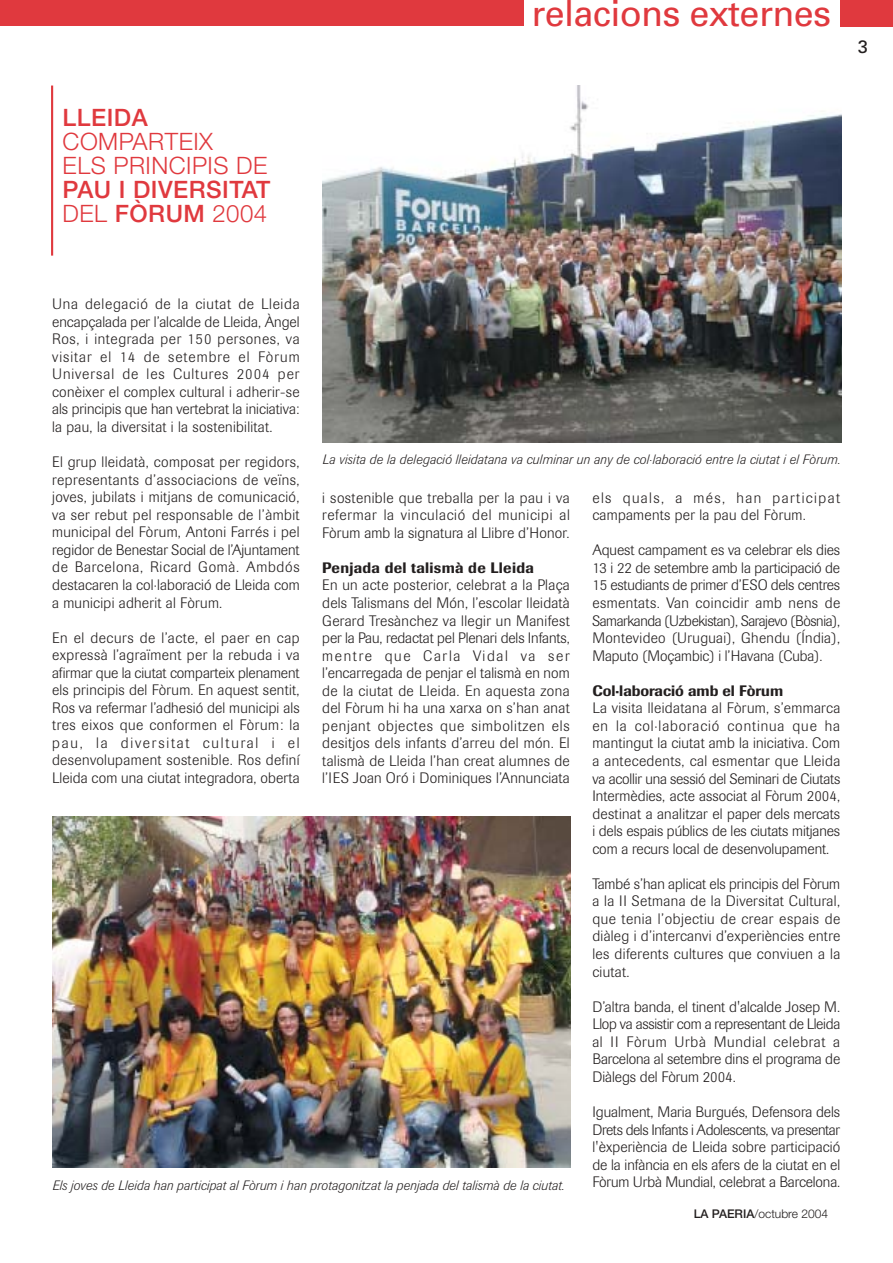
<style>
.page{position:relative;width:893px;height:1263px;background:#fff}
.page>*{position:absolute;margin:0;border:0;box-sizing:border-box;transform-origin:0 0}
.t1{font:36px "Univers";letter-spacing:-.015em;color:#e0393e}
.t2{font:500 24px/24px "Helvetica Neue";letter-spacing:.02em;color:#e0393e}
.t3{font:300 24px/24px "Helvetica Neue";letter-spacing:.02em;color:#e0393e}
.t4{font:18px "Univers";color:#231f1f}
.t5{font:300 15px/17.5px "Imago";letter-spacing:.01em;color:#231f1f;text-align:justify}
.t6{font:500 15px "Imago";letter-spacing:.02em;color:#231f1f}
.t7{font:500 15px "Imago";color:#231f1f}
.t8{font:italic 300 13.5px "Imago";letter-spacing:.015em;color:#231f1f}
.t9{font:300 12px "Helvetica Neue";color:#231f1f}
.s1{font-weight:300}
.s2{font-weight:500}
</style>
<div class="page">
<hr style="left:51px;top:86px;width:2px;height:170px;background:#e0393e">
<img style="left:322px;top:86px;width:519px;height:356px">
<img style="left:52px;top:817px;width:519px;height:350px">
<div style="left:839px;top:0;width:53px;height:27px;background:#e0393e"></div>
<div style="left:0;top:0;width:523px;height:26px;background:#e0393e"></div>
<h2 class="t2" style="left:63px;top:108px;width:87px">LLEIDA</h2>
<h2 class="t3" style="left:63px;top:132px;width:206px">COMPARTEIX<br>ELS PRINCIPIS DE</h2>
<h2 class="t2" style="left:63px;top:180px;width:209px">PAU I DIVERSITAT<br><span class="s1">DEL</span> FÒRUM <span class="s1">2004</span></h2>
<h1 class="t1" style="left:531px;top:0;width:301px">relacions externes</h1>
<p class="t4" style="left:857px;top:40px;width:12px">3</p>
<p class="t5" style="left:52px;top:297px;width:249px">Una delegació de la ciutat de Lleida encapçalada per l’alcalde de Lleida, Àngel Ros, i integrada per 150 persones, va visitar el 14 de setembre el Fòrum Universal de les Cultures 2004 per conèixer el complex cultural i adherir-se als principis que han vertebrat la iniciativa: la pau, la diversitat i la sostenibilitat.</p>
<p class="t5" style="left:52px;top:455px;width:249px">El grup lleidatà, composat per regidors, representants d’associacions de veïns, joves, jubilats i mitjans de comunicació, va ser rebut pel responsable de l’àmbit municipal del Fòrum, Antoni Farrés i pel regidor de Benestar Social de l’Ajuntament de Barcelona, Ricard Gomà. Ambdós destacaren la col·laboració de Lleida com a municipi adherit al Fòrum.</p>
<p class="t5" style="left:52px;top:630px;width:249px">En el decurs de l’acte, el paer en cap expressà l’agraïment per la rebuda i va afirmar que la ciutat comparteix plenament els principis del Fòrum. En aquest sentit, Ros va refermar l’adhesió del municipi als tres eixos que conformen el Fòrum: la pau, la diversitat cultural i el desenvolupament sostenible. Ros definí Lleida com una ciutat integradora, oberta</p>
<p class="t8" style="left:322px;top:454px;width:519px">La visita de la delegació lleidatana va culminar un any de col·laboració entre la ciutat i el Fòrum.</p>
<p class="t5" style="left:322px;top:490px;width:249px">i sostenible que treballa per la pau i va refermar la vinculació del municipi al Fòrum amb la signatura al Llibre d’Honor.</p>
<p class="t6" style="left:322px;top:562px;width:213px">Penjada del talismà de Lleida</p>
<p class="t5" style="left:322px;top:578px;width:249px">En un acte posterior, celebrat a la Plaça dels Talismans del Món, l’escolar lleidatà Gerard Tresànchez va llegir un Manifest per la Pau, redactat pel Plenari dels Infants, mentre que Carla Vidal va ser l’encarregada de penjar el talismà en nom de la ciutat de Lleida. En aquesta zona del Fòrum hi ha una xarxa on s’han anat penjant objectes que simbolitzen els desitjos dels infants d’arreu del món. El talismà de Lleida l’han creat alumnes de l’IES Joan Oró i Dominiques l’Annunciata</p>
<p class="t5" style="left:592px;top:490px;width:249px">els quals, a més, han participat campaments per la pau del Fòrum.</p>
<p class="t5" style="left:592px;top:543px;width:249px">Aquest campament es va celebrar els dies 13 i 22 de setembre amb la participació de 15 estudiants de primer d’ESO dels centres esmentats. Van coincidir amb nens de Samarkanda (Uzbekistan), Sarajevo (Bòsnia), Montevideo (Uruguai), Ghendu (Índia), Maputo (Moçambic) i l’Havana (Cuba).</p>
<p class="t7" style="left:592px;top:685px;width:192px">Col·laboració amb el Fòrum</p>
<p class="t5" style="left:592px;top:701px;width:249px">La visita lleidatana al Fòrum, s’emmarca en la col·laboració continua que ha mantingut la ciutat amb la iniciativa. Com a antecedents, cal esmentar que Lleida va acollir una sessió del Seminari de Ciutats Intermèdies, acte associat al Fòrum 2004, destinat a analitzar el paper dels mercats i dels espais públics de les ciutats mitjanes com a recurs local de desenvolupament.</p>
<p class="t5" style="left:592px;top:876px;width:249px">També s’han aplicat els principis del Fòrum a la II Setmana de la Diversitat Cultural, que tenia l’objectiu de crear espais de diàleg i d’intercanvi d’experiències entre les diferents cultures que conviuen a la ciutat.</p>
<p class="t5" style="left:592px;top:999px;width:249px">D’altra banda, el tinent d'alcalde Josep M.<br>Llop va assistir com a representant de Lleida al II Fòrum Urbà Mundial celebrat a Barcelona al setembre dins el programa de Diàlegs del Fòrum 2004.</p>
<p class="t5" style="left:592px;top:1104px;width:249px">Igualment, Maria Burgués, Defensora dels Drets dels Infants i Adolescents, va presentar l'èxperiència de Lleida sobre participació de la infància en els afers de la ciutat en el Fòrum Urbà Mundial, celebrat a Barcelona.</p>
<p class="t8" style="left:52px;top:1180px;width:513px">Els joves de Lleida han participat al Fòrum i han protagonitzat la penjada del talismà de la ciutat.</p>
<p class="t9" style="left:693px;top:1209px;width:136px"><span class="s2">LA PAERIA</span>/octubre 2004</p>
</div>
